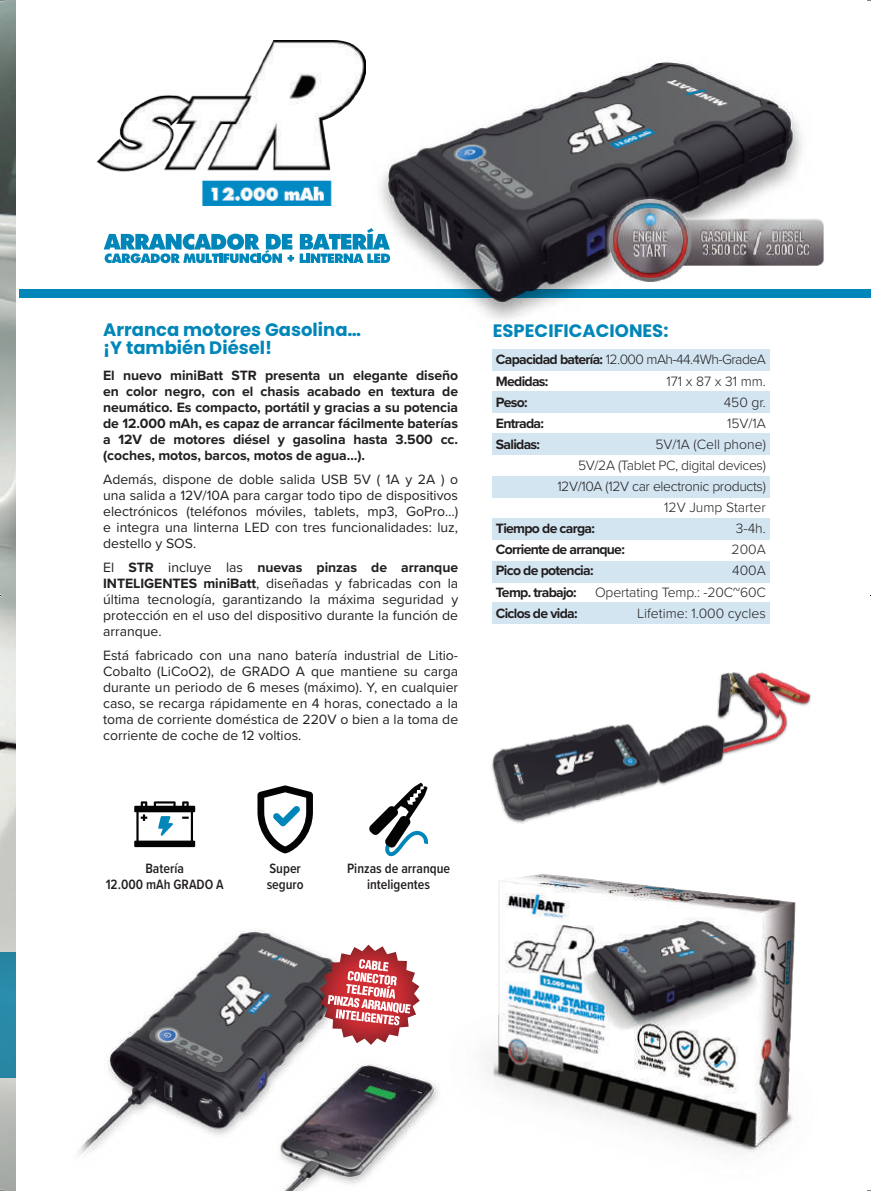
<style>
.page{position:relative;width:871px;height:1191px;background:#fff}
.page>*{position:absolute;margin:0;border:0;box-sizing:border-box;transform-origin:0 0}
.t1{font:700 18px/18px "Poppins";color:#0086b8}
.t2{font:14px/16px "Proxima Nova";color:#231f20;text-align:justify}
.t3{font:700 14px/21px "Proxima Nova";letter-spacing:-.05em;color:#231f20}
.t4{font:300 14px/21px "Proxima Nova";letter-spacing:-.01em;color:#231f20;text-align:right}
.t5{font:600 14px/16px "Proxima Nova Cond";color:#231f20;text-align:center}
.s1{font-weight:700}
</style>
<div class="page">
<div style="left:492px;top:602px;width:278px;height:22px;background:#d2e5f1"></div>
<div style="left:492px;top:518px;width:278px;height:22px;background:#d2e5f1"></div>
<div style="left:492px;top:561px;width:278px;height:21px;background:#d2e5f1"></div>
<div style="left:492px;top:433px;width:278px;height:22px;background:#d2e5f1"></div>
<div style="left:492px;top:476px;width:278px;height:21px;background:#d2e5f1"></div>
<div style="left:19px;top:289px;width:852px;height:9px;background:#0086b8"></div>
<img style="left:323px;top:40px;width:479px;height:279px">
<img style="left:0;top:0;width:16px;height:1191px">
<div style="left:0;top:952px;width:16px;height:126px;background:#2989a7"></div>
<img style="left:487px;top:873px;width:309px;height:279px">
<img style="left:96px;top:41px;width:270px;height:164px">
<img style="left:601px;top:193px;width:223px;height:97px">
<div style="left:492px;top:349px;width:278px;height:21px;background:#d2e5f1"></div>
<div style="left:492px;top:392px;width:278px;height:22px;background:#d2e5f1"></div>
<div style="left:492px;top:391px;width:278px;height:21px;background:#d2e5f1"></div>
<svg style="left:104px;top:234px;width:190px;height:29px"></svg>
<svg style="left:300px;top:228px;width:90px;height:35px"></svg>
<img style="left:491px;top:672px;width:320px;height:152px">
<img style="left:77px;top:929px;width:362px;height:262px">
<img style="left:320px;top:944px;width:100px;height:101px">
<svg style="left:328px;top:959px;width:83px;height:66px"></svg>
<svg style="left:369px;top:782px;width:59px;height:75px"></svg>
<svg style="left:257px;top:785px;width:56px;height:68px"></svg>
<svg style="left:134px;top:801px;width:61px;height:46px"></svg>
<svg style="left:0;top:584px;width:1px;height:23px"></svg>
<p class="t1" style="left:103px;top:321px;width:260px">Arranca motores Gasolina… ¡Y también Diésel!</p>
<p class="t3" style="left:103px;top:367px;width:356px;line-height:16px;text-align:justify">El nuevo miniBatt STR presenta un elegante diseño en color negro, con el chasis acabado en textura de neumático. Es compacto, portátil y gracias a su potencia de 12.000 mAh, es capaz de arrancar fácilmente baterías a 12V de motores diésel y gasolina hasta 3.500 cc. (coches, motos, barcos, motos de agua…).</p>
<p class="t2" style="left:103px;top:471px;width:356px">Además, dispone de doble salida USB 5V ( 1A y 2A ) o una salida a 12V/10A para cargar todo tipo de dispositivos electrónicos (teléfonos móviles, tablets, mp3, GoPro…) e integra una linterna LED con tres funcionalidades: luz, destello y SOS.</p>
<p class="t2" style="left:103px;top:559px;width:356px">El <span class="s1">STR</span> incluye las <span class="s1">nuevas pinzas de arranque INTELIGENTES miniBatt</span>, diseñadas y fabricadas con la última tecnología, garantizando la máxima seguridad y protección en el uso del dispositivo durante la función de arranque.</p>
<p class="t2" style="left:103px;top:647px;width:356px">Está fabricado con una nano batería industrial de Litio-Cobalto (LiCoO2), de GRADO A que mantiene su carga durante un periodo de 6 meses (máximo). Y, en cualquier caso, se recarga rápidamente en 4 horas, conectado a la toma de corriente doméstica de 220V o bien a la toma de corriente de coche de 12 voltios.</p>
<p class="t1" style="left:493px;top:322px;width:177px">ESPECIFICACIONES:</p>
<p class="t3" style="left:496px;top:370px;width:54px">Medidas:<br>Peso:<br>Entrada:<br>Salidas:</p>
<p class="t4" style="left:496px;top:348px;width:271px"><span class="s1">Capacidad batería:</span> 12.000 mAh-44.4Wh-GradeA<br>171 x 87 x 31 mm.<br>450 gr.<br>15V/1A<br>5V/1A (Cell phone)<br>5V/2A (Tablet PC, digital devices)<br>12V/10A (12V car electronic products)<br>12V Jump Starter<br>3-4h.<br>200A<br>400A<br>Opertating Temp.: -20C~60C<br>Lifetime: 1.000 cycles</p>
<p class="t3" style="left:496px;top:518px;width:130px">Tiempo de carga:<br>Corriente de arranque:<br>Pico de potencia:<br>Temp. trabajo:<br>Ciclos de vida:</p>
<p class="t5" style="left:106px;top:860px;width:120px">Batería<br>12.000 mAh GRADO A</p>
<p class="t5" style="left:347px;top:860px;width:105px">Pinzas de arranque inteligentes</p>
<p class="t5" style="left:267px;top:860px;width:39px;text-align:left">Super seguro</p>
</div>
